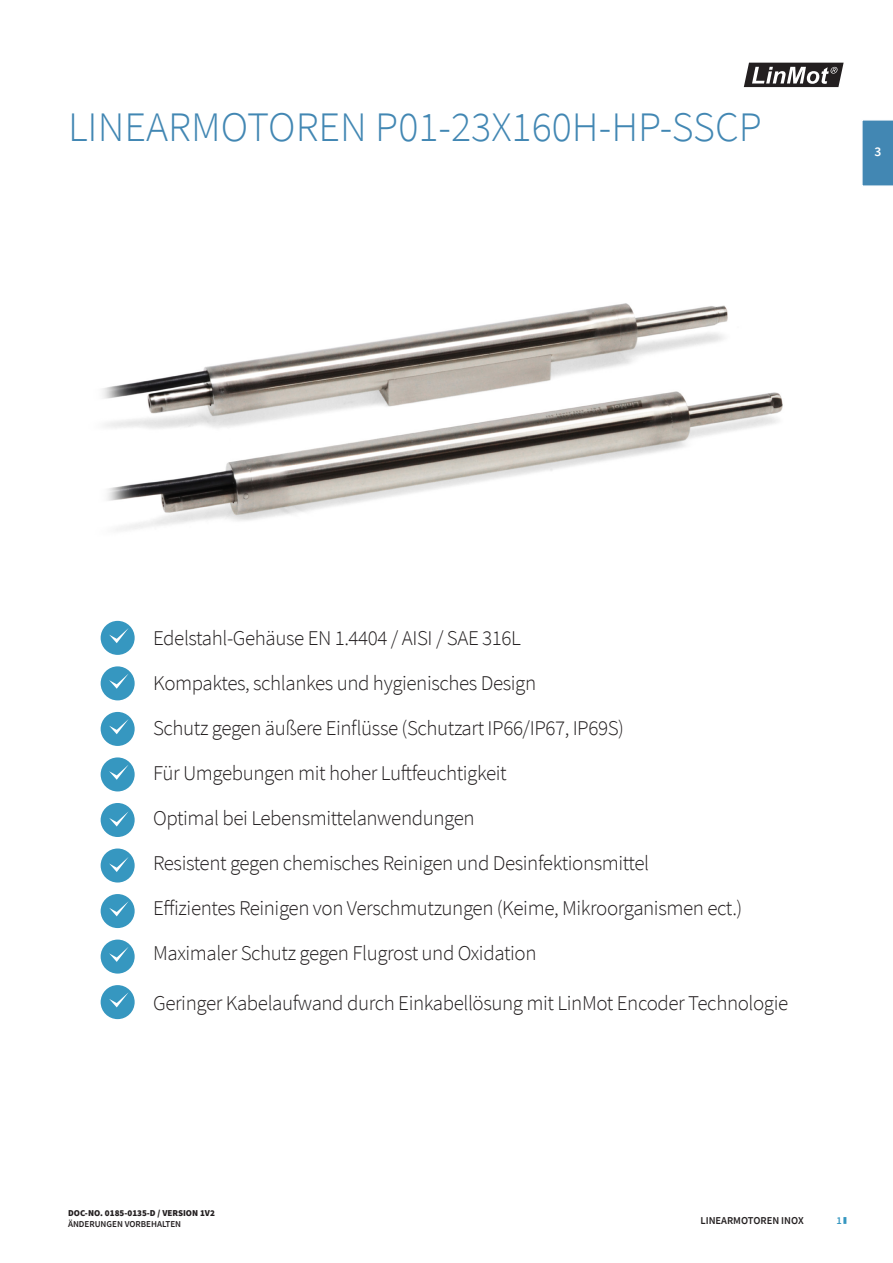
<style>
.page{position:relative;width:893px;height:1263px;background:#fff}
.page>*{position:absolute;margin:0;border:0;box-sizing:border-box;transform-origin:0 0}
.Untertitel_E_2019{font:300 42px "Source Sans Pro";color:#4287b3}
.t1{font:300 21px "Source Sans Pro";letter-spacing:-.02em;color:#231f20}
.t2{font:600 13.5px "Source Sans Pro";color:#fff}
.t3{font:600 10.5px "Source Sans Pro";color:#231f20}
.t4{font:600 10.5px "Source Sans Pro";color:#3697c0}
.t5{font:900 9px "Source Sans Pro";color:#231f20}
.t6{font:600 9px "Source Sans Pro";color:#231f20}
</style>
<div class="page">
<div style="left:862px;top:120px;width:31px;height:66px;background:#4287b3"></div>
<svg style="left:743px;top:62px;width:101px;height:26px"></svg>
<svg style="left:843px;top:1217px;width:3px;height:7px"></svg>
<div style="left:101px;top:621px;width:34px;height:34px;background:#3697c0;border-radius:50%"></div>
<svg style="left:109px;top:628px;width:20px;height:15px"></svg>
<div style="left:101px;top:666px;width:34px;height:34px;background:#3697c0;border-radius:50%"></div>
<svg style="left:109px;top:674px;width:19px;height:15px"></svg>
<div style="left:101px;top:712px;width:34px;height:34px;background:#3697c0;border-radius:50%"></div>
<svg style="left:109px;top:719px;width:20px;height:15px"></svg>
<div style="left:101px;top:757px;width:34px;height:34px;background:#3697c0;border-radius:50%"></div>
<svg style="left:109px;top:765px;width:19px;height:15px"></svg>
<div style="left:101px;top:803px;width:34px;height:34px;background:#3697c0;border-radius:50%"></div>
<svg style="left:109px;top:811px;width:20px;height:15px"></svg>
<div style="left:101px;top:848px;width:34px;height:34px;background:#3697c0;border-radius:50%"></div>
<svg style="left:109px;top:857px;width:20px;height:15px"></svg>
<div style="left:101px;top:894px;width:34px;height:34px;background:#3697c0;border-radius:50%"></div>
<svg style="left:109px;top:901px;width:20px;height:15px"></svg>
<div style="left:101px;top:939px;width:34px;height:34px;background:#3697c0;border-radius:50%"></div>
<svg style="left:109px;top:947px;width:20px;height:15px"></svg>
<div style="left:101px;top:985px;width:34px;height:34px;background:#3697c0;border-radius:50%"></div>
<svg style="left:109px;top:992px;width:20px;height:15px"></svg>
<img style="left:102px;top:303px;width:681px;height:228px">
<p class="Untertitel_E_2019" style="left:68px;top:101px;width:695px">LINEARMOTOREN P01-23X160H-HP-SSCP</p>
<p class="t2" style="left:874px;top:143px;width:8px">3</p>
<p class="t1" style="left:153px;top:625px;width:369px">Edelstahl-Gehäuse EN 1.4404 / AISI / SAE 316L</p>
<p class="t1" style="left:153px;top:670px;width:385px">Kompaktes, schlankes und hygienisches Design</p>
<p class="t1" style="left:153px;top:715px;width:472px">Schutz gegen äußere Einflüsse (Schutzart IP66/IP67, IP69S)</p>
<p class="t1" style="left:153px;top:760px;width:355px">Für Umgebungen mit hoher Luftfeuchtigkeit</p>
<p class="t1" style="left:153px;top:805px;width:323px">Optimal bei Lebensmittelanwendungen</p>
<p class="t1" style="left:153px;top:850px;width:498px">Resistent gegen chemisches Reinigen und Desinfektionsmittel</p>
<p class="t1" style="left:153px;top:895px;width:591px">Effizientes Reinigen von Verschmutzungen (Keime, Mikroorganismen ect.)</p>
<p class="t1" style="left:153px;top:940px;width:385px">Maximaler Schutz gegen Flugrost und Oxidation</p>
<p class="t1" style="left:153px;top:990px;width:637px">Geringer Kabelaufwand durch Einkabellösung mit LinMot Encoder Technologie</p>
<p class="t5" style="left:68px;top:1206px;width:148px">DOC-NO. 0185-0135-D / VERSION 1V2</p>
<p class="t6" style="left:68px;top:1217px;width:115px">ÄNDERUNGEN VORBEHALTEN</p>
<p class="t3" style="left:700px;top:1214px;width:105px">LINEARMOTOREN INOX</p>
<p class="t4" style="left:836px;top:1214px;width:7px">1</p>
</div>
